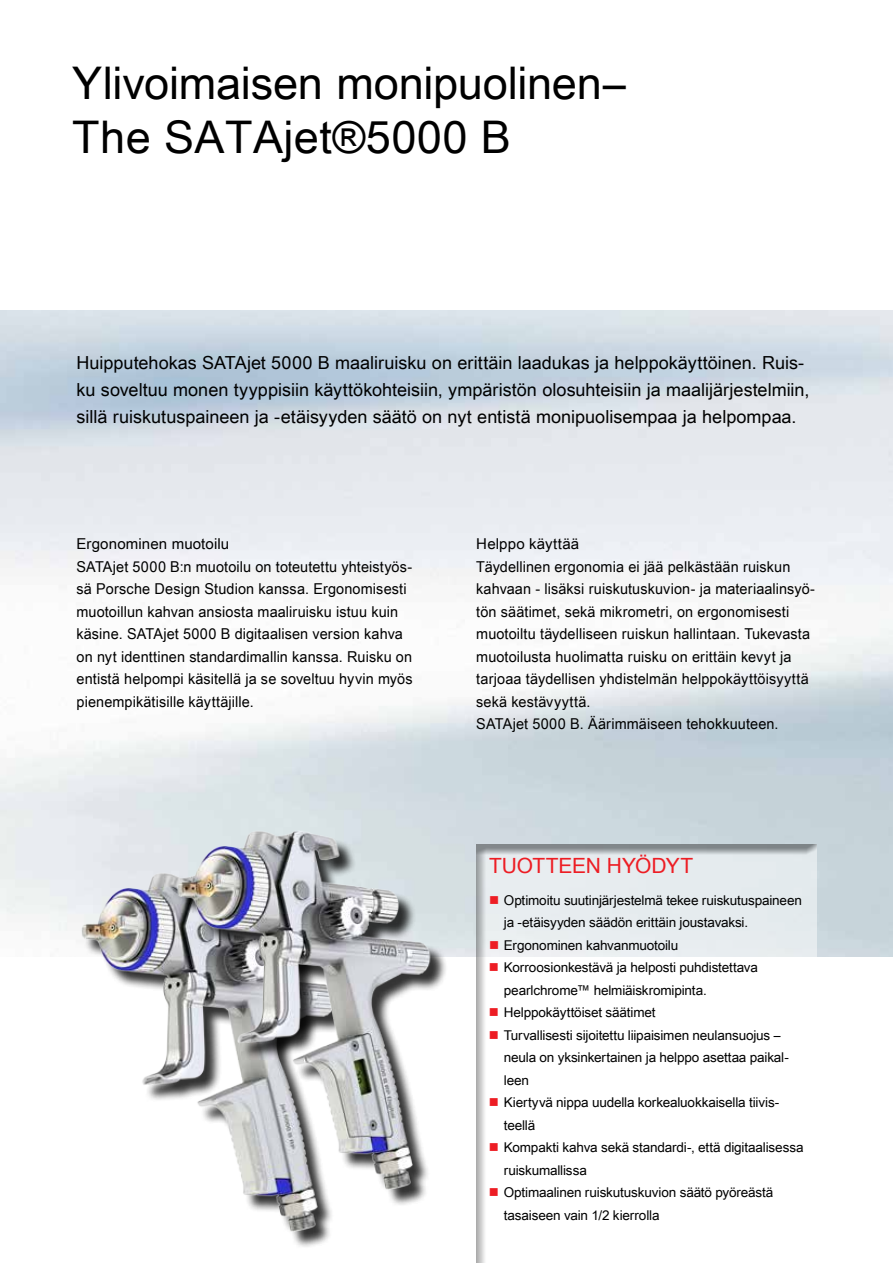
<style>
.page{position:relative;width:893px;height:1263px;background:#fff}
.page>*{position:absolute;margin:0;border:0;box-sizing:border-box;transform-origin:0 0}
.t1{font:45px/54px "Arial Unicode MS";color:#000}
.t2{font:21px "Arial Unicode MS";color:#ed1d24}
.t3{font:18px/27px "Arial Unicode MS";color:#000}
.t4{font:15px/22.5px "Arial Unicode MS";letter-spacing:.01em;color:#000}
.t5{font:13.5px/22.5px "Arial Unicode MS";letter-spacing:-.01em;color:#000}
</style>
<div class="page">
<div style="left:465px;top:834px;width:360px;height:429px;background:#000;opacity:.8"></div>
<img style="left:62px;top:836px;width:270px;height:411px">
<img style="left:158px;top:793px;width:293px;height:411px">
<svg style="left:490px;top:896px;width:8px;height:8px"></svg>
<svg style="left:490px;top:941px;width:8px;height:8px"></svg>
<svg style="left:490px;top:963px;width:8px;height:8px"></svg>
<svg style="left:490px;top:1008px;width:8px;height:8px"></svg>
<svg style="left:490px;top:1031px;width:8px;height:8px"></svg>
<svg style="left:490px;top:1098px;width:8px;height:8px"></svg>
<svg style="left:490px;top:1143px;width:8px;height:8px"></svg>
<svg style="left:490px;top:1188px;width:8px;height:8px"></svg>
<h1 class="t1" style="left:72px;top:55px;width:555px">Ylivoimaisen monipuolinen–<br>The SATAjet®5000 B</h1>
<p class="t3" style="left:77px;top:349px;width:734px">Huipputehokas SATAjet 5000 B maaliruisku on erittäin laadukas ja helppokäyttöinen. Ruis&shy;ku soveltuu monen tyyppisiin käyttökohteisiin, ympäristön olosuhteisiin ja maalijärjestelmiin, sillä ruiskutuspaineen ja -etäisyyden säätö on nyt entistä monipuolisempaa ja helpompaa.</p>
<p class="t4" style="left:77px;top:532px;width:338px">Ergonominen muotoilu<br>SATAjet 5000 B:n muotoilu on toteutettu yhteistyös&shy;sä Porsche Design Studion kanssa. Ergonomisesti muotoillun kahvan ansiosta maaliruisku istuu kuin käsine. SATAjet 5000 B digitaalisen version kahva on nyt identtinen standardimallin kanssa. Ruisku on entistä helpompi käsitellä ja se soveltuu hyvin myös pienempikätisille käyttäjille.</p>
<p class="t4" style="left:476px;top:532px;width:340px">Helppo käyttää<br>Täydellinen ergonomia ei jää pelkästään ruiskun kahvaan - lisäksi ruiskutuskuvion- ja materiaalinsyö&shy;tön säätimet, sekä mikrometri, on ergonomisesti muotoiltu täydelliseen ruiskun hallintaan. Tukevasta muotoilusta huolimatta ruisku on erittäin kevyt ja tarjoaa täydellisen yhdistelmän helppokäyttöisyyttä sekä kestävyyttä.<br>SATAjet 5000 B. Äärimmäiseen tehokkuuteen.</p>
<h2 class="t2" style="left:489px;top:850px;width:43px">Tuotteen</h2>
<h2 class="t2" style="left:607px;top:850px;width:59px">hyödyt</h2>
<p class="t5" style="left:504px;top:888px;width:301px">Optimoitu suutinjärjestelmä tekee ruiskutuspaineen ja -etäisyyden säädön erittäin joustavaksi.<br>Ergonominen kahvanmuotoilu<br>Korroosionkestävä ja helposti puhdistettava pearlchrome™ helmiäiskromipinta.<br>Helppokäyttöiset säätimet<br>Turvallisesti sijoitettu liipaisimen neulansuojus – neula on yksinkertainen ja helppo asettaa paikal&shy;leen<br>Kiertyvä nippa uudella korkealuokkaisella tiivis&shy;teellä<br>Kompakti kahva sekä standardi-, että digitaalisessa ruiskumallissa<br>Optimaalinen ruiskutuskuvion säätö pyöreästä tasaiseen vain 1/2 kierrolla</p>
</div>
